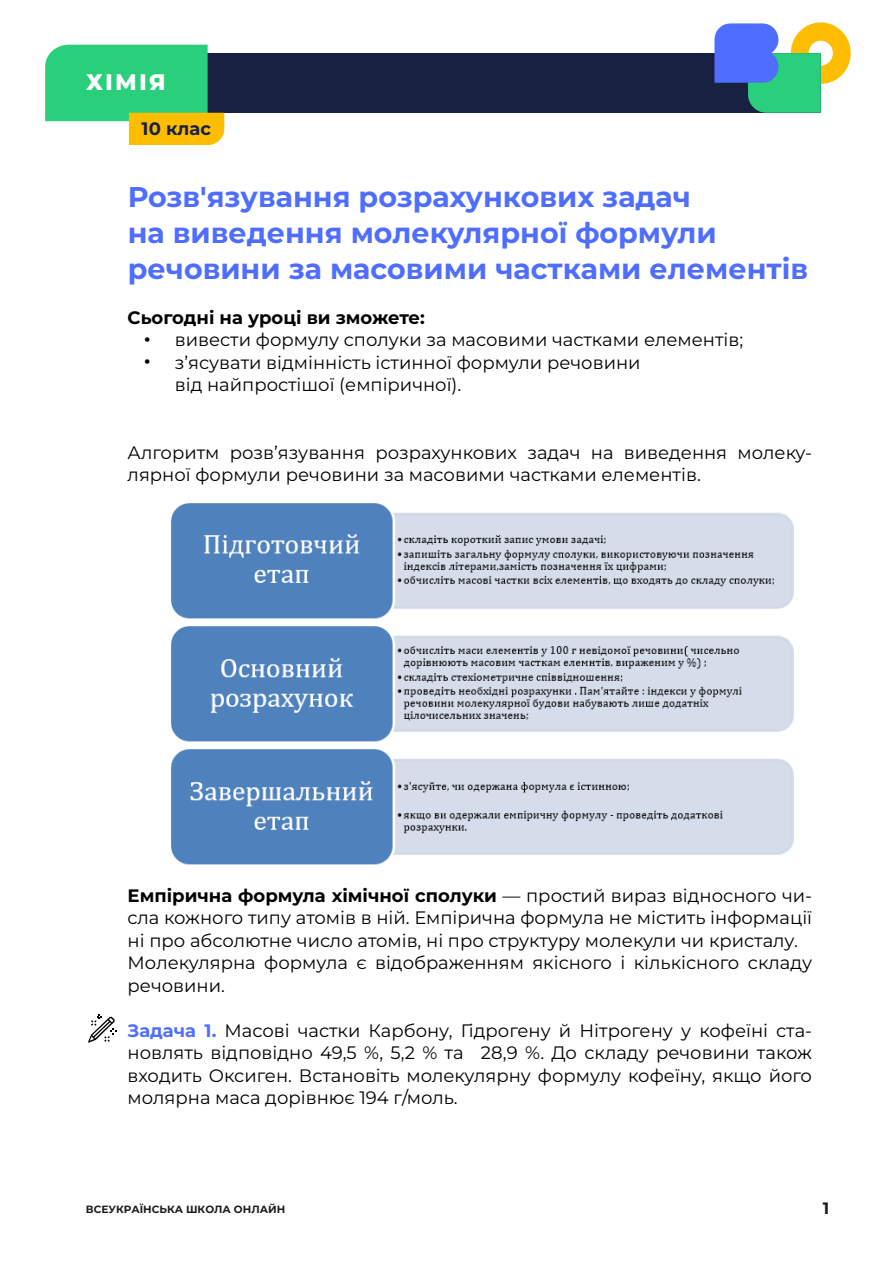
<style>
.page{position:relative;width:893px;height:1263px;background:#fff}
.page>*{position:absolute;margin:0;border:0;box-sizing:border-box;transform-origin:0 0}
.t1{font:700 28.5px/36px "Montserrat";color:#4f6eff}
.t2{font:800 22.5px "Montserrat";letter-spacing:.1em;color:#fff}
.t3{font:18px/22.5px "Montserrat";color:#000}
.t4{font:700 18px "Montserrat";color:#000}
.t5{font:700 18px "Montserrat";color:#172242}
.t6{font:700 16.5px "Montserrat";color:#1d1d1b}
.t7{font:700 10.5px "Montserrat";color:#1d1d1b}
.s1{font-family:"Arial"}
.s2{font-weight:700}
.s3{font-weight:700;color:#506eff}
</style>
<div class="page">
<img style="left:171px;top:503px;width:623px;height:362px">
<div style="left:81px;top:53px;width:739px;height:60px;background:#172242"></div>
<svg style="left:714px;top:22px;width:136px;height:91px"></svg>
<svg style="left:45px;top:45px;width:179px;height:100px"></svg>
<svg style="left:88px;top:1015px;width:29px;height:28px"></svg>
<p class="t2" style="left:86px;top:67px;width:81px">ХІМІЯ</p>
<p class="t5" style="left:142px;top:117px;width:71px">10 клас</p>
<h1 class="t1" style="left:128px;top:178px;width:681px">Розв'язування розрахункових задач<br>на виведення молекулярної формули речовини за масовими частками елементів</h1>
<p class="t4" style="left:128px;top:305px;width:299px">!"#$#%&amp;' &amp;( )*#+' ,- ./#0121:</p>
<p class="t3" style="left:144px;top:328px;width:600px"><span class="s1">•</span> !"!#$%" &amp;'()*+* $,'+*-" ./ )/$'!")" 0/$%-/)" #+#)#1%2!;</p>
<p class="t3" style="left:175px;top:351px;width:467px;text-indent:-31px"><span class="s1">•</span> .’3$*!/%" !24)2112$%5 2$%"11'6 &amp;'()*+" (#0'!"1" !24 1/7,('$%28'6 (#),2("01'6).</p>
<p class="t3" style="left:128px;top:441px;width:686px">9+:'("%) ('.!’3.*!/113 ('.(/;*1-'!"; ./4/0 1/ !"!#4#113 )'+#-*- +3(1'6 &amp;'()*+" (#0'!"1" ./ )/$'!")" 0/$%-/)" #+#)#1%2!.</p>
<p class="t3" style="left:128px;top:884px;width:686px"><span class="s2">3/4'*-5&amp;( 6#*/)7( 8'/'5&amp;#9 :4#7);-</span> — ,('$%"7 !"(/. !241'$1':' 0"- $+/ -'=1':' %",* /%')2! ! 127. &gt;),2("01/ &amp;'()*+/ 1# )2$%"%5 21&amp;'()/?26<br>12 ,(' /@$'+A%1# 0"$+' /%')2!, 12 ,(' $%(*-%*(* )'+#-*+" 0" -("$%/+*.<br>B'+#-*+3(1/ &amp;'()*+/ C !24'@(/=#113) 3-2$1':' 2 -2+5-2$1':' $-+/4* (#0'!"1".</p>
<p class="t3" style="left:128px;top:1019px;width:686px;text-align:justify"><span class="s3">&lt;(%(5( 1.</span> B/$'!2 0/$%-" D/(@'1*, E24(':#1* 7 F2%(':#1* * -'&amp;#612 $%/- 1'!+3%5 !24,'!241' 49,5 %, 5,2 % %/&lt; 28,9 %. G' $-+/4* (#0'!"1" %/-'= !;'4"%5 H-$":#1. I$%/1'!2%5 )'+#-*+3(1* &amp;'()*+* -'&amp;#61*, 3-J' 7':' )'+3(1/ )/$/ 4'(2!1AC 194 :/)'+5.</p>
<p class="t7" style="left:86px;top:1202px;width:201px">ВСЕУКРАЇНСЬКА ШКОЛА ОНЛАЙН</p>
<p class="t6" style="left:823px;top:1198px;width:8px">1</p>
</div>
